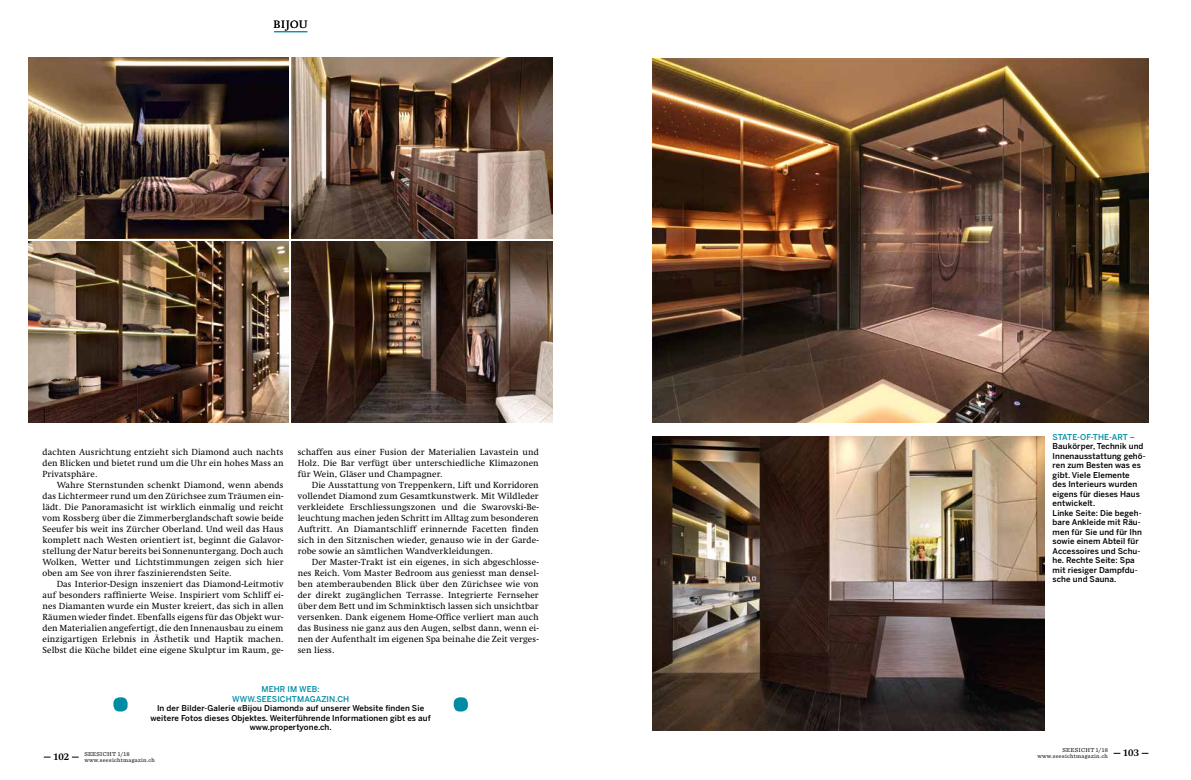
<style>
.page{position:relative;width:1191px;height:780px;background:#fff}
.page>*{position:absolute;margin:0;border:0;box-sizing:border-box;transform-origin:0 0}
.t1{font:300 10.8px "Swift LT Pro";letter-spacing:.05em;color:#000;scale:1.11 1}
.t2{font:700 10px "Swift LT Pro";color:#000}
.t3{font:9px/11px "Swift LT Pro";letter-spacing:.01em;color:#000;text-align:justify}
.t4{font:500 8px/9.5px "Benton Sans";letter-spacing:.01em;color:#000;text-align:center}
.t5{font:500 8px/9.5px "Benton Sans";letter-spacing:.01em;color:#008da4;text-align:center}
.t6{font:6px/6px "Sentinel";letter-spacing:.05em;color:#000}
</style>
<div class="page">
<hr style="left:274px;top:31px;width:33px;height:1px;background:#008da4">
<img style="left:291px;top:58px;width:262px;height:180px">
<img style="left:291px;top:241px;width:262px;height:181px">
<div style="left:113px;top:697px;width:15px;height:14px;background:#008da4;border-radius:6px"></div>
<div style="left:454px;top:697px;width:14px;height:14px;background:#008da4;border-radius:6px"></div>
<img style="left:28px;top:58px;width:260px;height:180px">
<img style="left:28px;top:241px;width:260px;height:181px">
<img style="left:652px;top:59px;width:496px;height:363px">
<img style="left:652px;top:436px;width:393px;height:294px">
<p class="t1" style="left:274px;top:19px;width:32px">BIJOU</p>
<p class="t3" style="left:43px;top:446px;width:242px">dachten Ausrichtung entzieht sich Diamond auch nachts den Blicken und bietet rund um die Uhr ein hohes Mass an Privatsphäre.</p>
<p class="t3" style="left:43px;top:479px;width:242px;text-indent:14px">Wahre Sternstunden schenkt Diamond, wenn abends das Lichtermeer rund um den Zürichsee zum Träumen ein&shy;lädt. Die Panoramasicht ist wirklich einmalig und reicht vom Rossberg über die Zimmerberglandschaft sowie beide Seeufer bis weit ins Zürcher Oberland. Und weil das Haus komplett nach Westen orientiert ist, beginnt die Galavor&shy;stellung der Natur bereits bei Sonnenuntergang. Doch auch Wolken, Wetter und Lichtstimmungen zeigen sich hier oben am See von ihrer faszinierendsten Seite.</p>
<p class="t3" style="left:43px;top:578px;width:242px;text-indent:14px">Das Interior-Design inszeniert das Diamond-Leitmotiv auf besonders raffinierte Weise. Inspiriert vom Schliff ei&shy;nes Diamanten wurde ein Muster kreiert, das sich in allen Räumen wieder findet. Ebenfalls eigens für das Objekt wur&shy;den Materialien angefertigt, die den Innenausbau zu einem einzigartigen Erlebnis in Ästhetik und Haptik machen.<br>Selbst die Küche bildet eine eigene Skulptur im Raum, ge-</p>
<p class="t3" style="left:298px;top:446px;width:242px">schaffen aus einer Fusion der Materialien Lavastein und Holz. Die Bar verfügt über unterschiedliche Klimazonen für Wein, Gläser und Champagner.</p>
<p class="t3" style="left:298px;top:479px;width:242px;text-indent:14px">Die Ausstattung von Treppenkern, Lift und Korridoren vollendet Diamond zum Gesamtkunstwerk. Mit Wildleder verkleidete Erschliessungszonen und die Swarovski-Be&shy;leuchtung machen jeden Schritt im Alltag zum besonderen Auftritt. An Diamantschliff erinnernde Facetten finden sich in den Sitznischen wieder, genauso wie in der Garde&shy;robe sowie an sämtlichen Wandverkleidungen.</p>
<p class="t3" style="left:298px;top:556px;width:242px;text-indent:14px">Der Master-Trakt ist ein eigenes, in sich abgeschlosse&shy;nes Reich. Vom Master Bedroom aus geniesst man densel&shy;ben atemberaubenden Blick über den Zürichsee wie von der direkt zugänglichen Terrasse. Integrierte Fernseher über dem Bett und im Schminktisch lassen sich unsichtbar versenken. Dank eigenem Home-Office verliert man auch das Business nie ganz aus den Augen, selbst dann, wenn ei&shy;nen der Aufenthalt im eigenen Spa beinahe die Zeit verges&shy;sen liess.</p>
<p class="t5" style="left:232px;top:684px;width:119px">MEHR IM WEB:<br>WWW.SEESICHTMAGAZIN.CH</p>
<p class="t4" style="left:150px;top:703px;width:282px">In der Bilder-Galerie «Bijou Diamond» auf unserer Website finden Sie weitere Fotos dieses Objektes. Weiterführende Informationen gibt es auf www.propertyone.ch.</p>
<p class="t5" style="left:1052px;top:432px;width:84px">STATE-OF-THE-ART –</p>
<p class="t4" style="left:1052px;top:441px;width:94px;text-align:left">Baukörper, Technik und<br>Innenausstattung gehö&shy;ren zum Besten was es gibt. Viele Elemente<br>des Interieurs wurden eigens für dieses Haus entwickelt.<br>Linke Seite: Die begeh&shy;bare Ankleide mit Räu&shy;men für Sie und für Ihn sowie einem Abteil für<br>Accessoires und Schu&shy;he. Rechte Seite: Spa mit riesiger Dampfdu&shy;sche und Sauna.</p>
<p class="t2" style="left:43px;top:750px;width:28px">- 102</p>
<p class="t6" style="left:84px;top:750px;width:72px">SEESICHT 1/18 www.seesichtmagazin.ch</p>
<p class="t6" style="left:1037px;top:746px;width:72px;text-align:right">SEESICHT 1/18 www.seesichtmagazin.ch</p>
<p class="t2" style="left:1122px;top:746px;width:18px">103</p>
</div>
